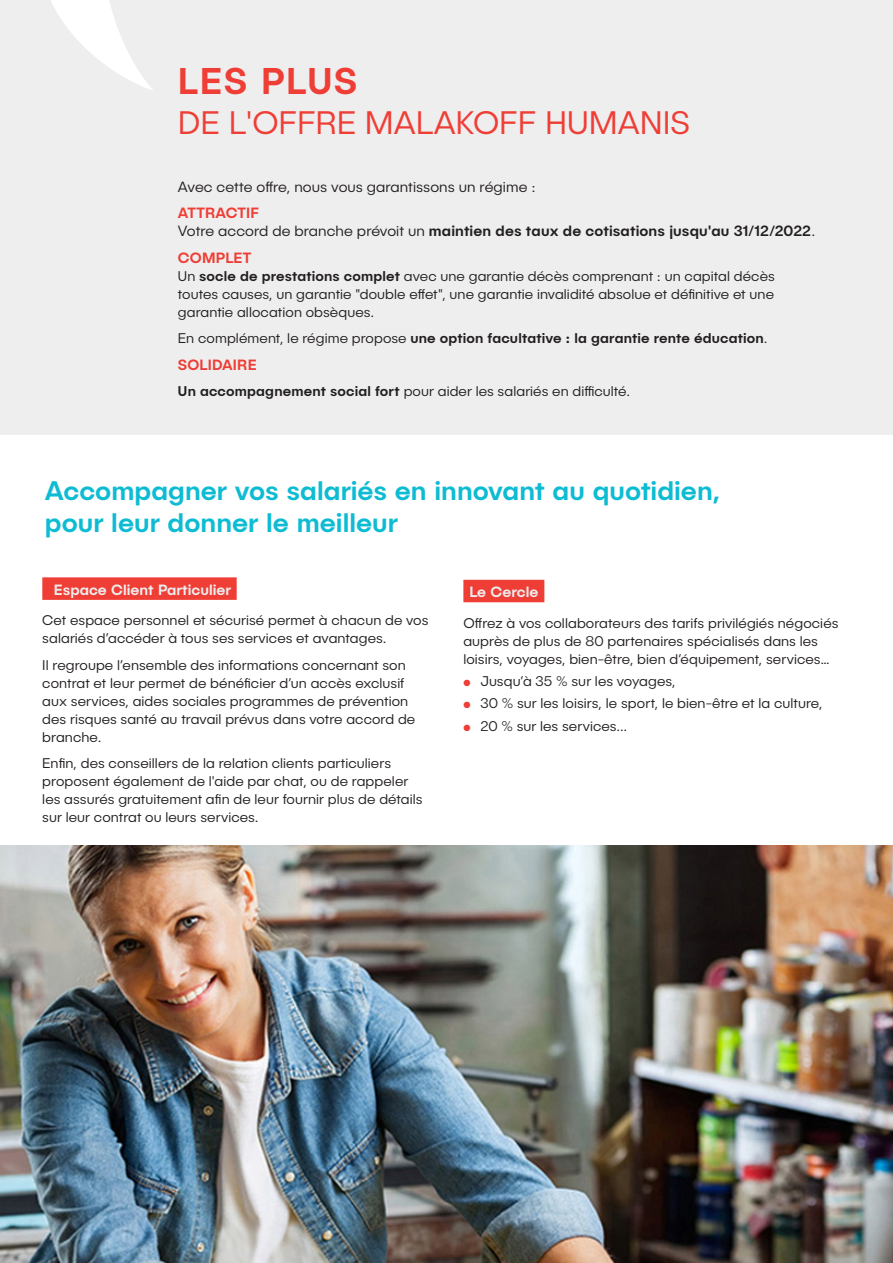
<style>
.page{position:relative;width:893px;height:1263px;background:#fff}
.page>*{position:absolute;margin:0;border:0;box-sizing:border-box;transform-origin:0 0}
.TITRE{font:500 37.5px "Publica Sans";letter-spacing:.04em;color:#ee3e35}
.TITRE-2{font:300 33px "Publica Sans";color:#ee3e35}
.t1{font:500 27px/32.4px "Publica Sans";color:#0dbcd3}
.TEXTE{font:500 15px "Publica Sans";letter-spacing:.005em;color:#231f20}
.TEXTE-2{font:300 15px "Publica Sans";color:#231f20}
.TITRE_GLOSSAIRE{font:500 15px "Publica Sans";color:#eeeeef}
.SOUS-ARTICLE{font:500 15px "Publica Sans";letter-spacing:.005em;color:#ee3e35}
.TEXTE-3{font:300 14.25px/18px "Publica Sans";letter-spacing:.005em;color:#231f20}
.TEXTE-4{font:500 14.25px "Publica Sans";letter-spacing:.01em;color:#231f20}
.s1{font-weight:300}
.s2{font-weight:500}
.s3{color:#ee3e35}
</style>
<div class="page">
<img style="left:0;top:846px;width:893px;height:417px">
<div style="left:42px;top:577px;width:195px;height:23px;background:#ee3e35"></div>
<div style="left:463px;top:580px;width:81px;height:22px;background:#ee3e35"></div>
<div style="left:0;top:0;width:892px;height:435px;background:#eeeeef"></div>
<svg style="left:51px;top:0;width:101px;height:90px"></svg>
<p class="TITRE" style="left:178px;top:57px;width:181px">LES PLUS</p>
<p class="TITRE-2" style="left:178px;top:102px;width:514px">DE L'OFFRE MALAKOFF HUMANIS</p>
<p class="TEXTE-2" style="left:178px;top:178px;width:359px">Avec cette offre, nous vous garantissons un régime :</p>
<p class="SOUS-ARTICLE" style="left:178px;top:204px;width:83px">ATTRACTIF</p>
<p class="TEXTE" style="left:178px;top:222px;width:639px"><span class="s1">Votre accord de branche prévoit un</span> maintien des taux de cotisations jusqu'au 31/12/2022<span class="s1">.</span></p>
<p class="SOUS-ARTICLE" style="left:178px;top:248px;width:75px">COMPLET</p>
<p class="TEXTE-3" style="left:178px;top:267px;width:598px;text-align:justify">Un <span class="s2">socle de prestations complet</span> avec une garantie décès comprenant : un capital décès toutes causes, un garantie "double effet", une garantie invalidité absolue et définitive et une garantie allocation obsèques.</p>
<p class="TEXTE-4" style="left:178px;top:329px;width:591px"><span class="s1">En complément, le régime propose</span> une option facultative : la garantie rente éducation<span class="s1">.</span></p>
<p class="SOUS-ARTICLE" style="left:178px;top:355px;width:80px">SOLIDAIRE</p>
<p class="TEXTE-3" style="left:178px;top:382px;width:454px"><span class="s2">Un accompagnement social fort</span> pour aider les salariés en difficulté.</p>
<p class="t1" style="left:45px;top:473px;width:677px">Accompagner vos salariés en innovant au quotidien, pour leur donner le meilleur</p>
<p class="TITRE_GLOSSAIRE" style="left:54px;top:580px;width:179px">Espace Client Particulier</p>
<p class="TEXTE-3" style="left:42px;top:611px;width:388px">Cet espace personnel et sécurisé permet à chacun de vos salariés d’accéder à tous ses services et avantages.</p>
<p class="TEXTE-3" style="left:42px;top:656px;width:374px">Il regroupe l’ensemble des informations concernant son contrat et leur permet de bénéficier d’un accès exclusif aux services, aides sociales programmes de prévention des risques santé au travail prévus dans votre accord de branche.</p>
<p class="TEXTE-3" style="left:42px;top:754px;width:382px">Enfin, des conseillers de la relation clients particuliers proposent également de l'aide par chat, ou de rappeler les assurés gratuitement afin de leur fournir plus de détails sur leur contrat ou leurs services.</p>
<p class="TITRE_GLOSSAIRE" style="left:469px;top:582px;width:71px">Le Cercle</p>
<p class="TEXTE-3" style="left:463px;top:613px;width:377px">Offrez à vos collaborateurs des tarifs privilégiés négociés auprès de plus de 80 partenaires spécialisés dans les loisirs, voyages, bien-être, bien d’équipement, services…</p>
<p class="TEXTE-3" style="left:463px;top:672px;width:214px"><span class="s3">●</span> Jusqu’à 35 % sur les voyages,</p>
<p class="TEXTE-3" style="left:463px;top:694px;width:361px"><span class="s3">●</span> 30 % sur les loisirs, le sport, le bien-être et la culture,</p>
<p class="TEXTE-3" style="left:463px;top:716px;width:165px"><span class="s3">●</span> 20 % sur les services...</p>
</div>
